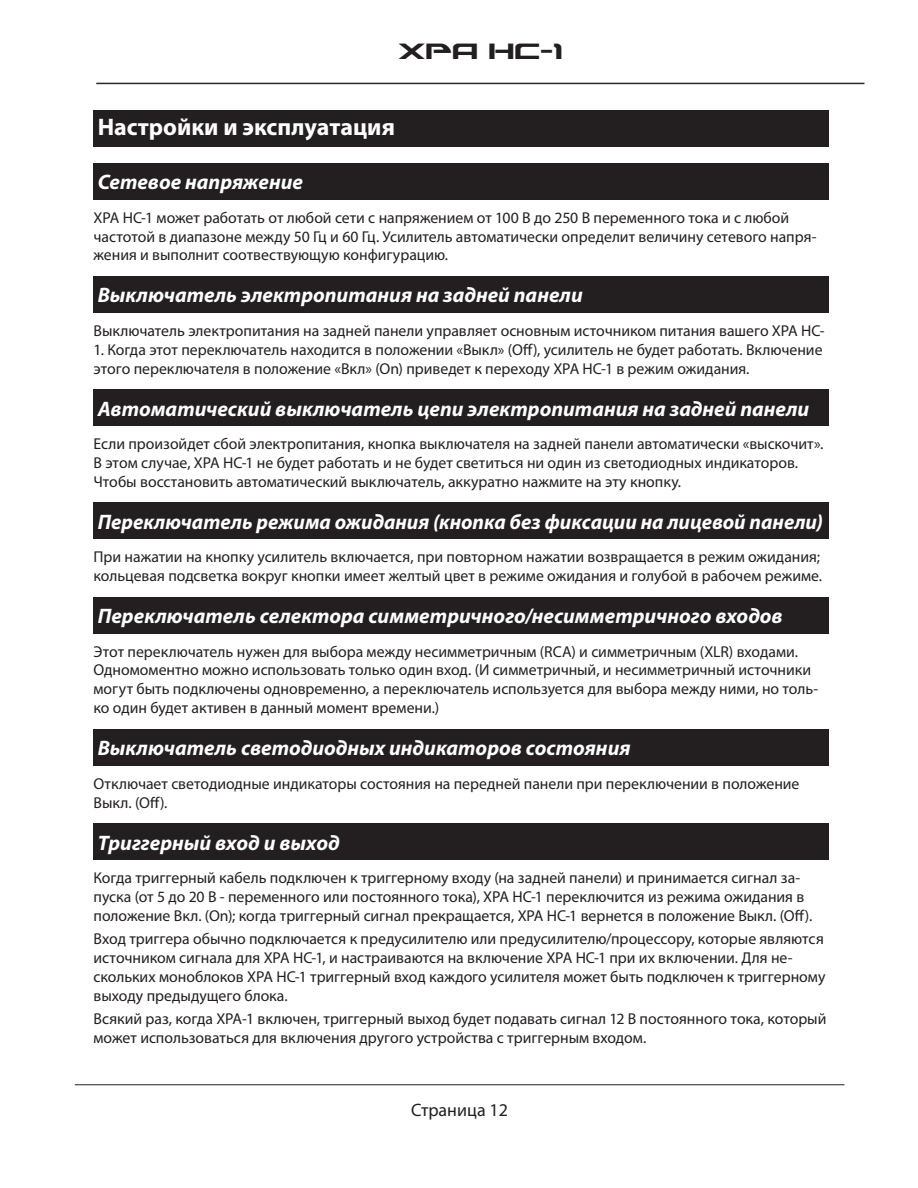
<style>
.page{position:relative;width:918px;height:1188px;background:#fff}
.page>*{position:absolute;margin:0;border:0;box-sizing:border-box;transform-origin:0 0}
.t1{font:36px "Alexis";color:#231f20}
.t2{font:700 24px "Myriad Pro";color:#fff}
.t3{font:italic 700 21px "Myriad Pro";color:#fff}
.t4{font:18px "Myriad Pro";color:#231f20}
.t5{font:15.75px/18.9px "Myriad Pro";color:#231f20}
</style>
<div class="page">
<hr style="left:75px;top:1084px;width:769px;height:1px;background:#231f20">
<hr style="left:96px;top:83px;width:768px;height:1px;background:#231f20">
<hr style="left:96px;top:1085px;width:768px;height:1px;background:#231f20">
<div style="left:94px;top:111px;width:735px;height:36px;background:#231f20"></div>
<div style="left:94px;top:163px;width:735px;height:36px;background:#231f20"></div>
<div style="left:94px;top:276px;width:735px;height:37px;background:#231f20"></div>
<div style="left:94px;top:390px;width:735px;height:36px;background:#231f20"></div>
<div style="left:94px;top:503px;width:735px;height:36px;background:#231f20"></div>
<div style="left:94px;top:597px;width:735px;height:36px;background:#231f20"></div>
<div style="left:94px;top:729px;width:735px;height:36px;background:#231f20"></div>
<div style="left:94px;top:824px;width:735px;height:36px;background:#231f20"></div>
<h1 class="t1" style="left:398px;top:37px;width:166px">XPA HC-1</h1>
<h2 class="t2" style="left:98px;top:111px;width:299px">Настройки и эксплуатация</h2>
<h3 class="t3" style="left:98px;top:169px;width:207px">Сетевое напряжение</h3>
<p class="t5" style="left:94px;top:208px;width:725px">XPA HC-1 может работать от любой сети с напряжением от 100 В до 250 В переменного тока и с любой частотой в диапазоне между 50 Гц и 60 Гц. Усилитель автоматически определит величину сетевого напря&shy;жения и выполнит соотвествующую конфигурацию.</p>
<h3 class="t3" style="left:98px;top:282px;width:487px">Выключатель электропитания на задней панели</h3>
<p class="t5" style="left:94px;top:321px;width:733px">Выключатель электропитания на задней панели управляет основным источником питания вашего XPA HC-</p>
<p class="t5" style="left:94px;top:340px;width:731px">1. Когда этот переключатель находится в положении «Выкл» (Off), усилитель не будет работать. Включение этого переключателя в положение «Вкл» (On) приведет к переходу XPA HC-1 в режим ожидания.</p>
<h3 class="t3" style="left:98px;top:395px;width:713px">Автоматический выключатель цепи электропитания на задней панели</h3>
<p class="t5" style="left:94px;top:434px;width:731px">Если произойдет сбой электропитания, кнопка выключателя на задней панели автоматически «выскочит».<br>В этом случае, XPA HC-1 не будет работать и не будет светиться ни один из светодиодных индикаторов.<br>Чтобы восстановить автоматический выключатель, аккуратно нажмите на эту кнопку.</p>
<h3 class="t3" style="left:98px;top:508px;width:727px">Переключатель режима ожидания (кнопка без фиксации на лицевой панели)</h3>
<p class="t5" style="left:94px;top:547px;width:730px">При нажатии на кнопку усилитель включается, при повторном нажатии возвращается в режим ожидания; кольцевая подсветка вокруг кнопки имеет желтый цвет в режиме ожидания и голубой в рабочем режиме.</p>
<h3 class="t3" style="left:98px;top:602px;width:686px">Переключатель селектора симметричного/несимметричного входов</h3>
<p class="t5" style="left:94px;top:642px;width:726px">Этот переключатель нужен для выбора между несимметричным (RCA) и симметричным (XLR) входами.<br>Одномоментно можно использовать только один вход. (И симметричный, и несимметричный источники могут быть подключены одновременно, а переключатель используется для выбора между ними, но толь&shy;ко один будет активен в данный момент времени.)</p>
<h3 class="t3" style="left:98px;top:735px;width:534px">Выключатель светодиодных индикаторов состояния</h3>
<p class="t5" style="left:94px;top:774px;width:708px">Отключает светодиодные индикаторы состояния на передней панели при переключении в положение<br>Выкл. (Off).</p>
<h3 class="t3" style="left:98px;top:829px;width:243px">Триггерный вход и выход</h3>
<p class="t5" style="left:94px;top:868px;width:720px">Когда триггерный кабель подключен к триггерному входу (на задней панели) и принимается сигнал за&shy;пуска (от 5 до 20 В - переменного или постоянного тока), XPA HC-1 переключится из режима ожидания в положение Вкл. (On); когда триггерный сигнал прекращается, XPA HC-1 вернется в положение Выкл. (Off).</p>
<p class="t5" style="left:94px;top:929px;width:733px">Вход триггера обычно подключается к предусилителю или предусилителю/процессору, которые являются источником сигнала для XPA HC-1, и настраиваются на включение XPA HC-1 при их включении. Для не&shy;скольких моноблоков XPA HC-1 триггерный вход каждого усилителя может быть подключен к триггерному выходу предыдущего блока.</p>
<p class="t5" style="left:94px;top:1009px;width:734px">Всякий раз, когда XPA-1 включен, триггерный выход будет подавать сигнал 12 В постоянного тока, который может использоваться для включения другого устройства с триггерным входом.</p>
<p class="t4" style="left:483px;top:1098px;width:51px">Page 2</p>
<p class="t4" style="left:411px;top:1099px;width:98px">Страница 12</p>
</div>
